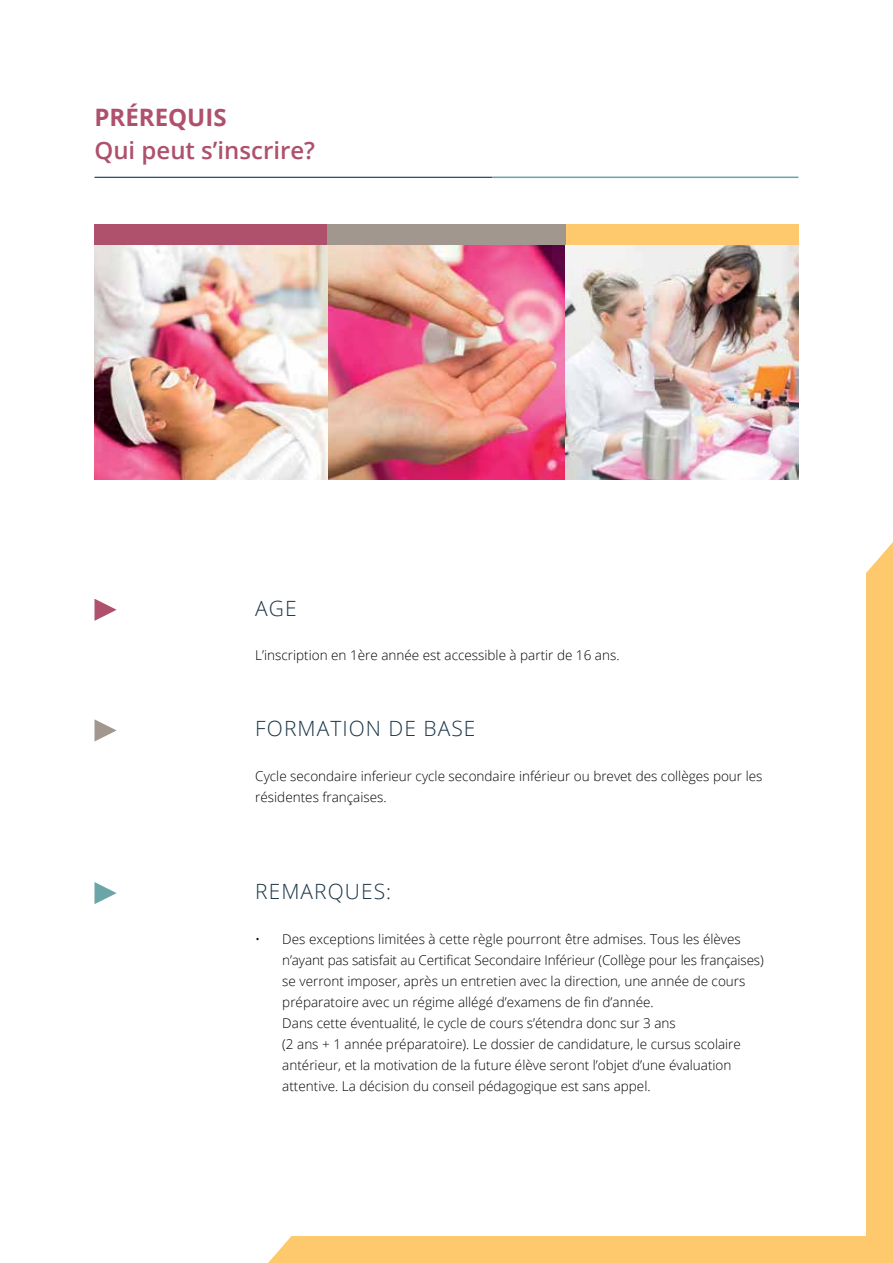
<style>
.page{position:relative;width:893px;height:1263px;background:#fff}
.page>*{position:absolute;margin:0;border:0;box-sizing:border-box;transform-origin:0 0}
.t1{font:600 24px "Open Sans";color:#af506d}
.t2{font:700 24px "Open Sans";color:#af506d}
.t3{font:300 21px "Open Sans";letter-spacing:.05em;color:#1b3547}
.t4{font:300 13.5px/21px "Open Sans";color:#000}
</style>
<div class="page">
<div style="left:268px;top:542px;width:625px;height:721px;background:#fec86c"></div>
<div style="left:58px;top:54px;width:808px;height:1182px;background:#fff"></div>
<hr style="left:94px;top:177px;width:398px;height:1px;background:#1b3547">
<hr style="left:492px;top:177px;width:306px;height:1px;background:#6ca5a8">
<div style="left:94px;top:224px;width:233px;height:21px;background:#af506d"></div>
<div style="left:327px;top:224px;width:239px;height:21px;background:#a1978f"></div>
<div style="left:566px;top:224px;width:232px;height:21px;background:#fec86c"></div>
<svg style="left:94px;top:599px;width:23px;height:22px"></svg>
<svg style="left:94px;top:719px;width:23px;height:22px"></svg>
<svg style="left:94px;top:882px;width:23px;height:22px"></svg>
<img style="left:94px;top:245px;width:704px;height:235px">
<h1 class="t2" style="left:94px;top:101px;width:134px">PRÉREQUIS</h1>
<h1 class="t1" style="left:94px;top:134px;width:222px">Qui peut s’inscrire?</h1>
<h2 class="t3" style="left:255px;top:594px;width:43px">AGE</h2>
<p class="t4" style="left:255px;top:644px;width:366px">L’inscription en 1ère année est accessible à partir de 16 ans.</p>
<h2 class="t3" style="left:255px;top:714px;width:222px">FORMATION DE BASE</h2>
<p class="t4" style="left:255px;top:765px;width:509px">Cycle secondaire inferieur cycle secondaire inférieur ou brevet des collèges pour les résidentes françaises.</p>
<h2 class="t3" style="left:255px;top:877px;width:137px">REMARQUES:</h2>
<p class="t4" style="left:282px;top:928px;width:483px;text-indent:-27px">• Des exceptions limitées à cette règle pourront être admises. Tous les élèves n’ayant pas satisfait au Certificat Secondaire Inférieur (Collège pour les françaises) se verront imposer, après un entretien avec la direction, une année de cours préparatoire avec un régime allégé d’examens de fin d’année.<br>Dans cette éventualité, le cycle de cours s’étendra donc sur 3 ans<br>(2 ans + 1 année préparatoire). Le dossier de candidature, le cursus scolaire antérieur, et la motivation de la future élève seront l’objet d’une évaluation attentive. La décision du conseil pédagogique est sans appel.</p>
</div>
